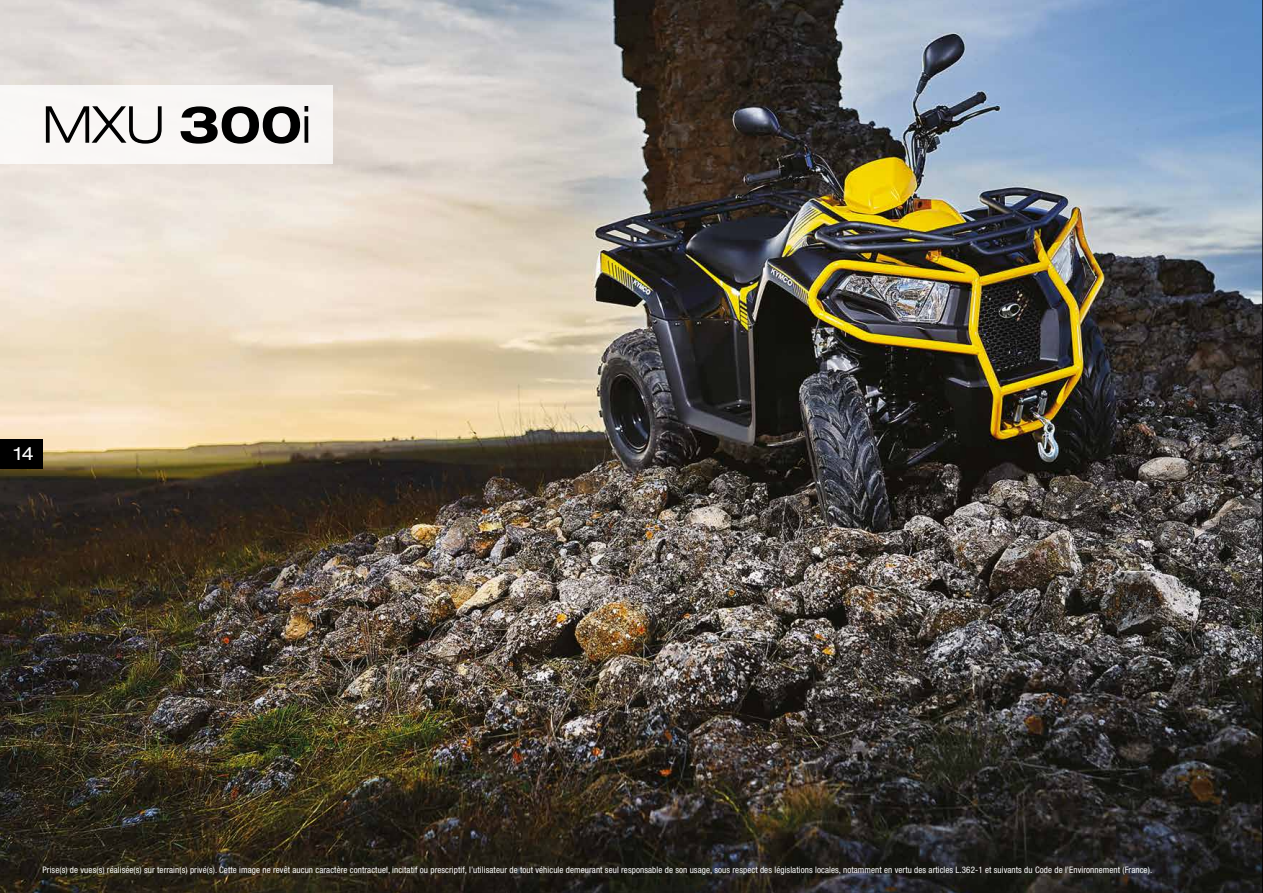
<style>
.page{position:relative;width:1263px;height:893px;background:#fff}
.page>*{position:absolute;margin:0;border:0;box-sizing:border-box;transform-origin:0 0}
.t1{font:300 expanded 51px "Helvetica Neue LT Pro";color:#000}
.t2{font:expanded 18px "Helvetica Neue LT Pro";color:#fff}
.t3{font:condensed 9px "Helvetica Neue LT Pro";letter-spacing:.01em;color:#fff}
.s1{font-weight:700}
.s2{font-style:inherit}
</style>
<div class="page">
<img style="left:0;top:0;width:1263px;height:893px">
<div style="left:0;top:85px;width:332px;height:79px;background:#f9f7f5"></div>
<div style="left:0;top:439px;width:43px;height:30px;background:#000"></div>
<h1 class="t1" style="left:43px;top:94px;width:270px">MXU <span class="s1">300</span><span class="s2">i</span></h1>
<h2 class="t2" style="left:14px;top:444px;width:22px">14</h2>
<p class="t3" style="left:43px;top:864px;width:1111px">Prise(s) de vues(s) réalisée(s) sur terrain(s) privé(s). Cette image ne revêt aucun caractère contractuel, incitatif ou prescriptif, l’utilisateur de tout véhicule demeurant seul responsable de son usage, sous respect des législations locales, notamment en vertu des articles L.362-1 et suivants du Code de l’Environnement (France).</p>
</div>
